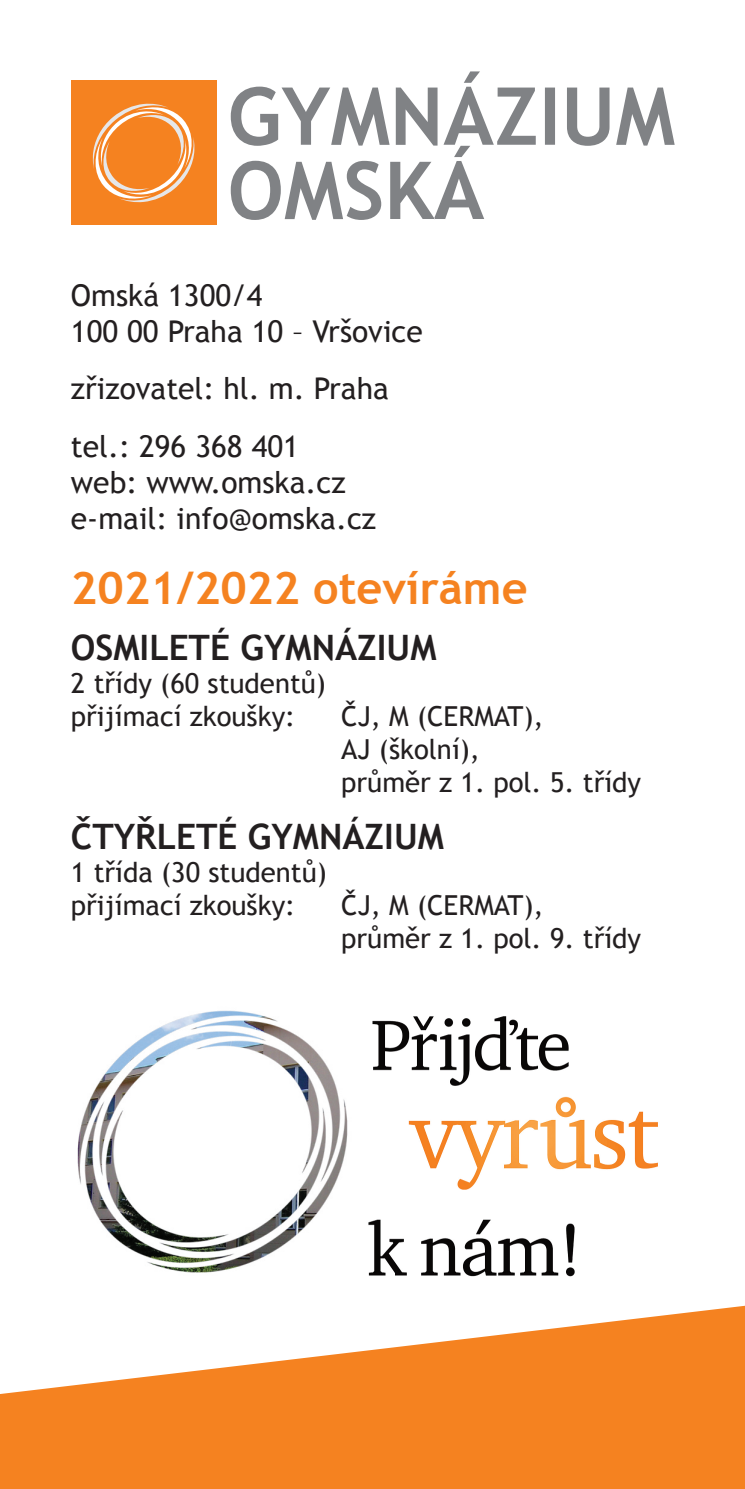
<style>
.page{position:relative;width:745px;height:1489px;background:#fff}
.page>*{position:absolute;margin:0;border:0;box-sizing:border-box;transform-origin:0 0}
.t1{font:700 45px "Trebuchet MS";color:#f58220}
.t2{font:700 35px "Trebuchet MS";color:#231f20}
.t3{font:30px/36px "Trebuchet MS";color:#231f20}
.t4{font:27.5px/33px "Trebuchet MS";color:#231f20}
</style>
<div class="page">
<div style="left:71px;top:80px;width:145px;height:145px;background:#f58220"></div>
<svg style="left:92px;top:103px;width:103px;height:100px"></svg>
<svg style="left:230px;top:71px;width:443px;height:149px"></svg>
<svg style="left:0;top:1306px;width:744px;height:182px;fill:#f58220"></svg>
<img style="left:77px;top:1010px;width:271px;height:263px">
<img style="left:368px;top:1016px;width:290px;height:261px">
<p class="t3" style="left:71px;top:278px;width:353px">Omská 1300/4<br>100 00 Praha 10 – Vršovice</p>
<p class="t3" style="left:71px;top:360px;width:319px;line-height:57.2px">zřizovatel: hl. m. Praha tel.: 296 368 401</p>
<p class="t3" style="left:71px;top:464px;width:306px">web: www.omska.cz e-mail: info@omska.cz</p>
<h1 class="t1" style="left:71px;top:560px;width:458px">2021/2022 otevíráme</h1>
<p class="t2" style="left:71px;top:626px;width:367px">OSMILETÉ GYMNÁZIUM</p>
<p class="t4" style="left:71px;top:667px;width:256px">2 třídy (60 studentů) přijímací zkoušky:</p>
<p class="t4" style="left:341px;top:700px;width:301px">ČJ, M (CERMAT),<br>AJ (školní),<br>průměr z 1. pol. 5. třídy</p>
<p class="t2" style="left:71px;top:814px;width:374px">ČTYŘLETÉ GYMNÁZIUM</p>
<p class="t4" style="left:71px;top:855px;width:257px">1 třída (30 studentů) přijímací zkoušky:</p>
<p class="t4" style="left:341px;top:888px;width:301px">ČJ, M (CERMAT),<br>průměr z 1. pol. 9. třídy</p>
</div>
